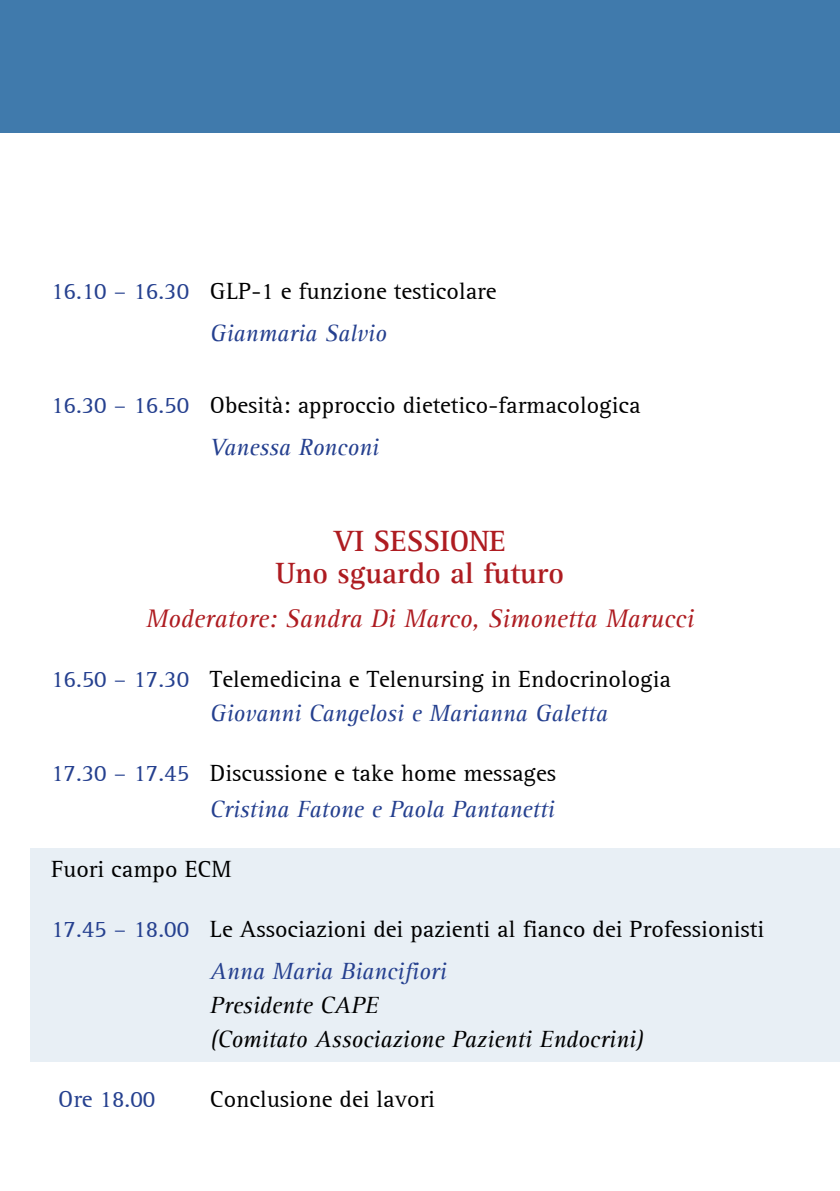
<style>
.page{position:relative;width:840px;height:1191px;background:#fff}
.page>*{position:absolute;margin:0;border:0;box-sizing:border-box;transform-origin:0 0}
.t1{font:700 30px/32px "Rotis Serif";color:#ae1c21;text-align:center}
.t2{font:italic 26px "Rotis Serif";color:#ae1c21}
.t3{font:24px/42px "Rotis Serif";color:#000}
.t4{font:italic 24px/36px "Rotis Serif";color:#25408f;text-align:right}
.t5{font:italic 24px/34px "Rotis Serif";color:#000}
.t6{font:24px "Rotis Serif";color:#25408f}
.s1{color:#25408f}
.s2{font-style:italic;color:#25408f}
.s3{font-style:normal}
.s4{font-style:normal;color:#000}
</style>
<div class="page">
<div style="left:30px;top:848px;width:809px;height:213px;background:#e8eff5"></div>
<div style="left:0;top:0;width:839px;height:133px;background:#407aac"></div>
<p class="t3" style="left:210px;top:271px;width:288px;text-indent:-159px"><span class="s1">16.10 – 16.30</span> GLP-1 e funzione testicolare<br><span class="s2">Gianmaria Salvio</span></p>
<p class="t3" style="left:210px;top:385px;width:432px;text-indent:-159px"><span class="s1">16.30 – 16.50</span> Obesità: approccio dietetico-farmacologica<br><span class="s2">Vanessa Ronconi</span></p>
<p class="t1" style="left:275px;top:526px;width:290px">VI SESSIONE<br>Uno sguardo al futuro</p>
<p class="t2" style="left:146px;top:604px;width:549px">Moderatore: Sandra Di Marco, Simonetta Marucci</p>
<p class="t3" style="left:210px;top:663px;width:462px;line-height:34px;text-indent:-159px"><span class="s1">16.50 – 17.30</span> Telemedicina e Telenursing in Endocrinologia<br><span class="s2">Giovanni Cangelosi e Marianna Galetta</span></p>
<p class="t4" style="left:51px;top:756px;width:506px"><span class="s3">17.30 – 17.45</span> <span class="s4">Discussione e take home messages<br></span>Cristina Fatone e Paola Pantanetti</p>
<p class="t3" style="left:51px;top:849px;width:182px">Fuori campo ECM</p>
<p class="t3" style="left:210px;top:909px;width:555px;text-indent:-159px"><span class="s1">17.45 – 18.00</span> Le Associazioni dei pazienti al fianco dei Professionisti<br><span class="s2">Anna Maria Biancifiori</span></p>
<p class="t5" style="left:210px;top:989px;width:435px">Presidente CAPE<br>(Comitato Associazione Pazienti Endocrini)</p>
<p class="t6" style="left:58px;top:1085px;width:98px">Ore 18.00</p>
<p class="t3" style="left:210px;top:1079px;width:226px">Conclusione dei lavori</p>
</div>
